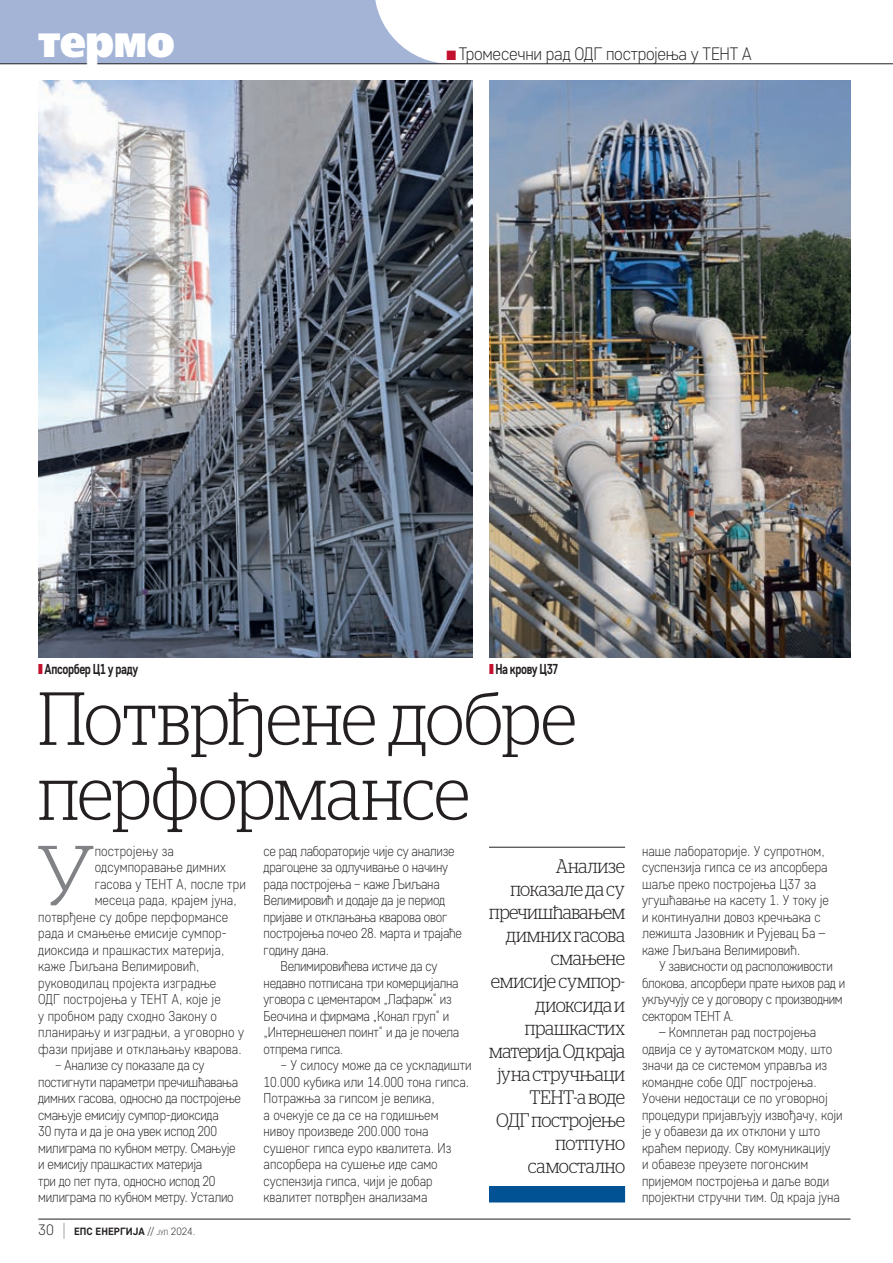
<style>
.page{position:relative;width:893px;height:1263px;background:#fff}
.page>*{position:absolute;margin:0;border:0;box-sizing:border-box;transform-origin:0 0}
.t1{font:300 84.9px "Stag LC";color:#808285}
.t2{font:300 75px/75px "Stag LC";letter-spacing:-.015em;color:#231f20;scale:.9 1}
.t3{font:45px "Free Set Extra Bold C";letter-spacing:-.015em;color:#fff;scale:.9 1}
.t4{font:300 19.5px/23.1px "Stag LC";letter-spacing:-.015em;color:#231f20;text-align:right;scale:.9 1}
.t5{font:300 18px "Core Sans D25";letter-spacing:-.015em;color:#231f20;scale:.95 1}
.t6{font:700 14.4px "Core Sans D55";letter-spacing:-.035em;color:#231f20;scale:.8 1}
.t7{font:300 14.25px/16.5px "Core Sans D25";color:#231f20;scale:.9 1}
.t8{font:300 14.25px/16.5px "Core Sans D25";letter-spacing:-.02em;color:#231f20;scale:.9 1}
.t9{font:700 10.5px "Core Sans D55";color:#231f20}
.s1{color:#c3102e}
.s2{font-family:"Core Sans D25";font-weight:300;font-size:15px}
.s3{font-family:"Core Sans D15";font-weight:100;font-size:18px}
.s4{font-family:"Core Sans D25";font-weight:300}
.s5{font-family:"Core Sans D25";font-weight:300;font-size:7.35px}
</style>
<div class="page">
<svg style="left:0;top:0;width:451px;height:64px;background:#adbbd9"></svg>
<hr style="left:38px;top:1219px;width:812px;height:1px;background:#231f20">
<hr style="left:0;top:64px;width:893px;height:1px;background:#231f20">
<hr style="left:489px;top:847px;width:136px;height:1px;background:#231f20">
<div style="left:489px;top:1186px;width:136px;height:16px;background:#005294"></div>
<img style="left:38px;top:80px;width:434px;height:578px">
<img style="left:489px;top:80px;width:361px;height:578px">
<h3 class="t3" style="left:38px;top:15px;width:153px">термо</h3>
<p class="t5" style="left:446px;top:43px;width:323px"><span class="s1">■</span> Тромесечни рад ОДГ постројења у ТЕНТ А</p>
<p class="t6" style="left:38px;top:660px;width:127px"><span class="s1">❚</span> Апсорбер Ц1 у раду</p>
<p class="t6" style="left:489px;top:660px;width:88px"><span class="s1">❚</span> На крову Ц37</p>
<h2 class="t2" style="left:38px;top:674px;width:600px">Потврђене добре перформансе</h2>
<h3 class="t4" style="left:489px;top:853px;width:153px">Анализе показале да су пречишћавањем димних гасова смањене емисије сумпор&shy;диоксида и прашкастих материја. Од краја јуна стручњаци<br>ТЕНТ-а воде<br>ОДГ постројење потпуно самостално</h3>
<h1 class="t1" style="left:37px;top:814px;width:59px">У</h1>
<p class="t7" style="left:95px;top:842px;width:89px">постројењу за</p>
<p class="t8" style="left:264px;top:842px;width:214px">се рад лабораторије чије су анализе</p>
<p class="t8" style="left:264px;top:859px;width:206px">драгоцене за одлучивање о начину</p>
<p class="t8" style="left:264px;top:875px;width:197px">рада постројења − каже Љиљана</p>
<p class="t8" style="left:264px;top:892px;width:203px">Велимировић и додаје да је период</p>
<p class="t8" style="left:264px;top:908px;width:206px">пријаве и отклањања кварова овог</p>
<p class="t8" style="left:264px;top:925px;width:222px">постројења почео 28. марта и трајаће</p>
<p class="t8" style="left:264px;top:941px;width:74px">годину дана.</p>
<p class="t8" style="left:281px;top:958px;width:176px">Велимировићева истиче да су</p>
<p class="t8" style="left:264px;top:974px;width:218px">недавно потписана три комерцијална</p>
<p class="t8" style="left:264px;top:991px;width:211px">уговора с цементаром „Лафарж“ из</p>
<p class="t8" style="left:264px;top:1007px;width:208px">Беочина и фирмама „Конал груп“ и</p>
<p class="t8" style="left:264px;top:1024px;width:219px">„Интернешенел поинт“ и да је почела</p>
<p class="t8" style="left:264px;top:1040px;width:90px">отпрема гипса.</p>
<p class="t7" style="left:281px;top:1057px;width:214px">− У силосу може да се ускладишти</p>
<p class="t7" style="left:264px;top:1073px;width:230px">10.000 кубика или 14.000 тона гипса.</p>
<p class="t7" style="left:264px;top:1090px;width:192px">Потражња за гипсом је велика,</p>
<p class="t7" style="left:264px;top:1106px;width:196px">а очекује се да се на годишњем</p>
<p class="t7" style="left:264px;top:1123px;width:185px">нивоу произведе 200.000 тона</p>
<p class="t7" style="left:264px;top:1139px;width:210px">сушеног гипса еуро квалитета. Из</p>
<p class="t7" style="left:264px;top:1156px;width:195px">апсорбера на сушење иде само</p>
<p class="t7" style="left:264px;top:1172px;width:189px">суспензија гипса, чији је добар</p>
<p class="t7" style="left:264px;top:1189px;width:184px">квалитет потврђен анализама</p>
<p class="t7" style="left:95px;top:859px;width:147px">одсумпоравање димних</p>
<p class="t7" style="left:95px;top:875px;width:169px">гасова у ТЕНТ А, после три</p>
<p class="t7" style="left:95px;top:892px;width:159px">месеца рада, крајем јуна,</p>
<p class="t7" style="left:38px;top:908px;width:213px">потврђене су добре перформансе</p>
<p class="t7" style="left:38px;top:925px;width:211px">рада и смањење емисије сумпор-</p>
<p class="t7" style="left:38px;top:941px;width:208px">диоксида и прашкастих материја,</p>
<p class="t7" style="left:38px;top:958px;width:181px">каже Љиљана Велимировић,</p>
<p class="t7" style="left:38px;top:974px;width:199px">руководилац пројекта изградње</p>
<p class="t7" style="left:38px;top:991px;width:204px">ОДГ постројењa у ТЕНТ А, које је</p>
<p class="t7" style="left:38px;top:1007px;width:200px">у пробном раду сходно Закону о</p>
<p class="t7" style="left:38px;top:1024px;width:230px">планирању и изградњи, а уговорно у</p>
<p class="t7" style="left:38px;top:1040px;width:228px">фази пријаве и отклањању кварова.</p>
<p class="t8" style="left:55px;top:1057px;width:167px">− Анализе су показале да су</p>
<p class="t8" style="left:38px;top:1073px;width:224px">постигнути параметри пречишћавања</p>
<p class="t8" style="left:38px;top:1090px;width:227px">димних гасова, односно да постројење</p>
<p class="t8" style="left:38px;top:1106px;width:202px">смањује емисију сумпор-диоксида</p>
<p class="t8" style="left:38px;top:1123px;width:200px">30 пута и да је она увек испод 200</p>
<p class="t8" style="left:38px;top:1139px;width:221px">милиграма по кубном метру. Смањује</p>
<p class="t8" style="left:38px;top:1156px;width:184px">и емисију прашкастих материја</p>
<p class="t8" style="left:38px;top:1172px;width:198px">три до пет пута, односно испод 20</p>
<p class="t8" style="left:38px;top:1189px;width:219px">милиграма по кубном метру. Усталио</p>
<p class="t9" style="left:38px;top:1225px;width:159px"><span class="s2">30</span> <span class="s3">|</span> ЕПС ЕНЕРГИЈА <span class="s4">//</span> <span class="s5">јул</span> <span class="s4">2024.</span></p>
<p class="t7" style="left:642px;top:842px;width:209px">наше лабораторије. У супротном, суспензија гипса се из апсорбера шаље преко постројења Ц37 за угушћавање на касету 1. У току је и континуални довоз кречњака с лежишта Јазовник и Рујевац Ба – каже Љиљана Велимировић.</p>
<p class="t8" style="left:642px;top:958px;width:227px;text-indent:17px">У зависности од расположивости блокова, апсорбери прате њихов рад и укључују се у договору с производним сектором ТЕНТ А.</p>
<p class="t7" style="left:642px;top:1024px;width:224px;text-indent:17px">– Комплетан рад постројења одвија се у аутоматском моду, што значи да се системом управља из командне собе ОДГ постројења.<br>Уочени недостаци се по уговорној процедури пријављују извођачу, који је у обавези да их отклони у што краћем периоду. Сву комуникацију<br>и обавезе преузете погонским пријемом постројења и даље води пројектни стручни тим. Од краја јуна</p>
</div>
